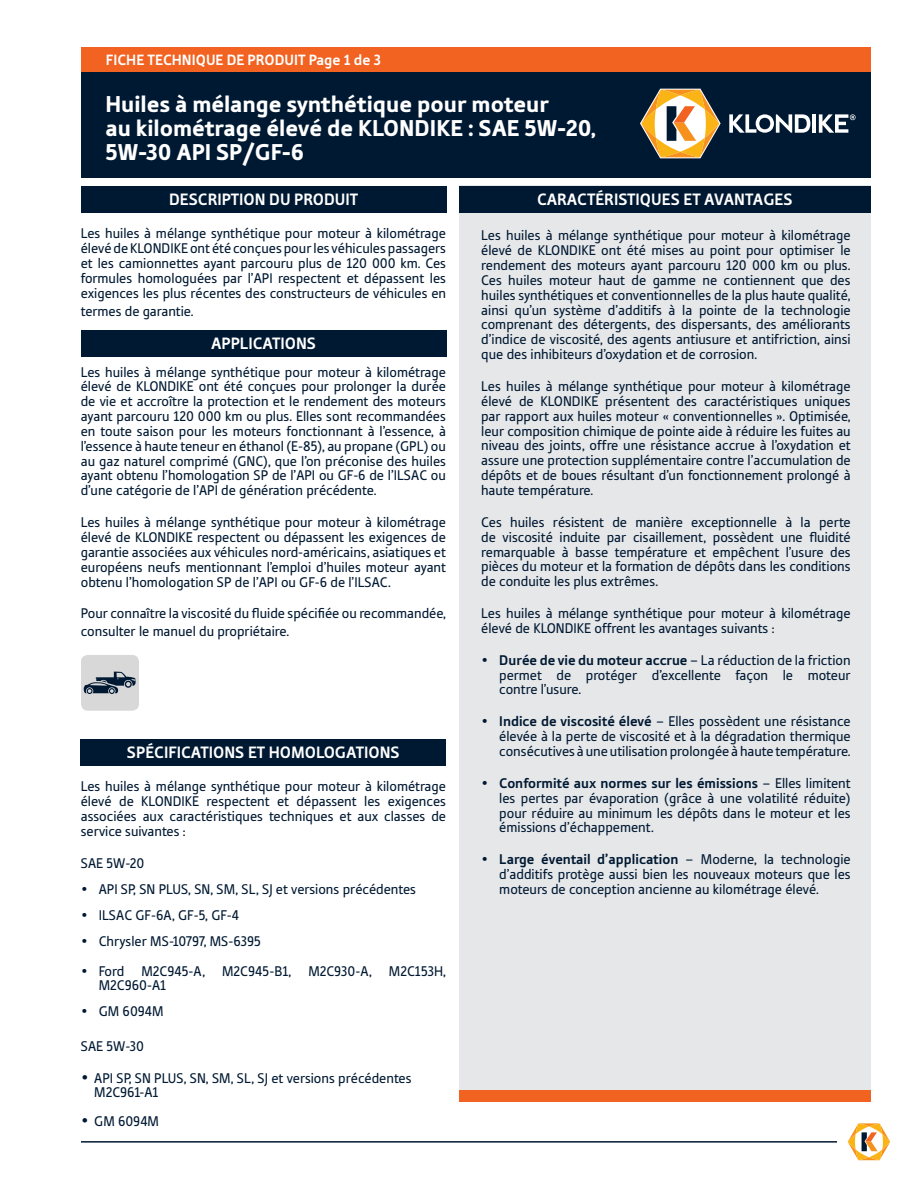
<style>
.page{position:relative;width:918px;height:1188px;background:#fff}
.page>*{position:absolute;margin:0;border:0;box-sizing:border-box;transform-origin:0 0}
.t1{font:900 24px/24px "Tabula ITC Std";color:#fff}
.t2{font:700 17.25px "Tabula ITC Std";color:#fff}
.t3{font:700 15.6px "Tabula ITC Std";color:#fff}
.t4{font:14.7px/14.9px "Tabula ITC Std";color:#001932;text-align:justify}
.s1{font-weight:700}
.s2{font-size:16.5px}
</style>
<div class="page">
<div style="left:81px;top:70px;width:790px;height:108px;background:#001932"></div>
<div style="left:81px;top:47px;width:790px;height:24px;background:#f26221"></div>
<hr style="left:81px;top:1141px;width:756px;height:2px;background:#001932">
<svg style="left:729px;top:114px;width:81px;height:19px"></svg>
<hr style="left:813px;top:114px;width:3px;height:19px;background:#fff">
<svg style="left:819px;top:114px;width:37px;height:19px"></svg>
<svg style="left:640px;top:89px;width:81px;height:69px"></svg>
<svg style="left:847px;top:1123px;width:44px;height:38px"></svg>
<div style="left:459px;top:186px;width:412px;height:907px;background:#e6e7e9"></div>
<div style="left:459px;top:186px;width:412px;height:27px;background:#001932"></div>
<div style="left:81px;top:186px;width:366px;height:27px;background:#001932"></div>
<div style="left:81px;top:330px;width:366px;height:27px;background:#001932"></div>
<div style="left:81px;top:739px;width:365px;height:27px;background:#001932"></div>
<div style="left:459px;top:1090px;width:412px;height:12px;background:#f26221"></div>
<div style="left:81px;top:655px;width:58px;height:56px;background:#d8d8d8;border-radius:7px"></div>
<svg style="left:84px;top:672px;width:52px;height:22px"></svg>
<p class="t3" style="left:106px;top:51px;width:277px">FICHE TECHNIQUE DE PRODUIT Page 1 de 3</p>
<p class="t1" style="left:105px;top:92px;width:492px">Huiles à mélange synthétique pour moteur<br>au kilométrage élevé de KLONDIKE : SAE 5W-20,<br>5W-30 API SP/GF-6</p>
<p class="t2" style="left:169px;top:189px;width:191px">DESCRIPTION DU PRODUIT</p>
<p class="t2" style="left:537px;top:189px;width:257px">CARACTÉRISTIQUES ET AVANTAGES</p>
<p class="t4" style="left:81px;top:226px;width:367px">Les huiles à mélange synthétique pour moteur à kilométrage élevé de KLONDIKE ont été conçues pour les véhicules passagers et les camionnettes ayant parcouru plus de 120 000 km. Ces formules homologuées par l’API respectent et dépassent les exigences les plus récentes des constructeurs de véhicules en</p>
<p class="t4" style="left:81px;top:303px;width:114px">termes de garantie.</p>
<p class="t2" style="left:211px;top:333px;width:106px">APPLICATIONS</p>
<p class="t4" style="left:81px;top:364px;width:367px">Les huiles à mélange synthétique pour moteur à kilométrage élevé de KLONDIKE ont été conçues pour prolonger la durée de vie et accroître la protection et le rendement des moteurs ayant parcouru 120 000 km ou plus. Elles sont recommandées en toute saison pour les moteurs fonctionnant à l’essence, à l’essence à haute teneur en éthanol (E-85), au propane (GPL) ou au gaz naturel comprimé (GNC), que l’on préconise des huiles ayant obtenu l’homologation SP de l’API ou GF-6 de l’ILSAC ou d’une catégorie de l’API de génération précédente.</p>
<p class="t4" style="left:81px;top:515px;width:367px">Les huiles à mélange synthétique pour moteur à kilométrage élevé de KLONDIKE respectent ou dépassent les exigences de garantie associées aux véhicules nord-américains, asiatiques et européens neufs mentionnant l’emploi d’huiles moteur ayant obtenu l’homologation SP de l’API ou GF-6 de l’ILSAC.</p>
<p class="t4" style="left:81px;top:604px;width:367px;line-height:18px">Pour connaître la viscosité du fluide spécifiée ou recommandée, consulter le manuel du propriétaire.</p>
<p class="t4" style="left:481px;top:228px;width:371px">Les huiles à mélange synthétique pour moteur à kilométrage élevé de KLONDIKE ont été mises au point pour optimiser le rendement des moteurs ayant parcouru 120 000 km ou plus.<br>Ces huiles moteur haut de gamme ne contiennent que des huiles synthétiques et conventionnelles de la plus haute qualité, ainsi qu’un système d’additifs à la pointe de la technologie comprenant des détergents, des dispersants, des améliorants d’indice de viscosité, des agents antiusure et antifriction, ainsi que des inhibiteurs d’oxydation et de corrosion.</p>
<p class="t4" style="left:481px;top:379px;width:371px">Les huiles à mélange synthétique pour moteur à kilométrage élevé de KLONDIKE présentent des caractéristiques uniques par rapport aux huiles moteur « conventionnelles ». Optimisée, leur composition chimique de pointe aide à réduire les fuites au niveau des joints, offre une résistance accrue à l’oxydation et assure une protection supplémentaire contre l’accumulation de dépôts et de boues résultant d’un fonctionnement prolongé à haute température.</p>
<p class="t4" style="left:481px;top:514px;width:371px">Ces huiles résistent de manière exceptionnelle à la perte de viscosité induite par cisaillement, possèdent une fluidité remarquable à basse température et empêchent l’usure des pièces du moteur et la formation de dépôts dans les conditions de conduite les plus extrêmes.</p>
<p class="t4" style="left:481px;top:606px;width:371px">Les huiles à mélange synthétique pour moteur à kilométrage élevé de KLONDIKE offrent les avantages suivants :</p>
<p class="t4" style="left:499px;top:652px;width:353px;text-indent:-18px">• <span class="s1">Durée de vie du moteur accrue</span> – La réduction de la friction permet de protéger d’excellente façon le moteur contre l’usure.</p>
<p class="t4" style="left:499px;top:714px;width:353px;text-indent:-18px">• <span class="s1">Indice de viscosité élevé</span> – Elles possèdent une résistance élevée à la perte de viscosité et à la dégradation thermique consécutives à une utilisation prolongée à haute température.</p>
<p class="t4" style="left:499px;top:775px;width:353px;text-indent:-18px">• <span class="s1">Conformité aux normes sur les émissions</span> – Elles limitent les pertes par évaporation (grâce à une volatilité réduite) pour réduire au minimum les dépôts dans le moteur et les émissions d’échappement.</p>
<p class="t4" style="left:499px;top:852px;width:353px;text-indent:-18px">• <span class="s1">Large éventail d’application</span> – Moderne, la technologie d’additifs protège aussi bien les nouveaux moteurs que les moteurs de conception ancienne au kilométrage élevé.</p>
<p class="t2" style="left:127px;top:742px;width:274px">SPÉCIFICATIONS ET HOMOLOGATIONS</p>
<p class="t4" style="left:81px;top:779px;width:367px">Les huiles à mélange synthétique pour moteur à kilométrage élevé de KLONDIKE respectent et dépassent les exigences associées aux caractéristiques techniques et aux classes de service suivantes :</p>
<p class="t4" style="left:81px;top:855px;width:65px">SAE 5W-20</p>
<p class="t4" style="left:81px;top:881px;width:337px">• API SP, SN PLUS, SN, SM, SL, SJ et versions précédentes</p>
<p class="t4" style="left:81px;top:907px;width:160px">• ILSAC GF-6A, GF-5, GF-4</p>
<p class="t4" style="left:81px;top:933px;width:182px">• Chrysler MS-10797, MS-6395</p>
<p class="t4" style="left:99px;top:964px;width:349px;line-height:13.5px;text-indent:-18px">• Ford M2C945-A, M2C945-B1, M2C930-A, M2C153H,<br>M2C960-A1</p>
<p class="t4" style="left:81px;top:1003px;width:84px">• GM 6094M</p>
<p class="t4" style="left:81px;top:1038px;width:65px">SAE 5W-30</p>
<p class="t4" style="left:94px;top:1070px;width:319px;text-indent:-14px"><span class="s2">•</span> API SP, SN PLUS, SN, SM, SL, SJ et versions précédentes<br>M2C961-A1</p>
<p class="t4" style="left:81px;top:1114px;width:80px"><span class="s2">•</span> GM 6094M</p>
</div>
